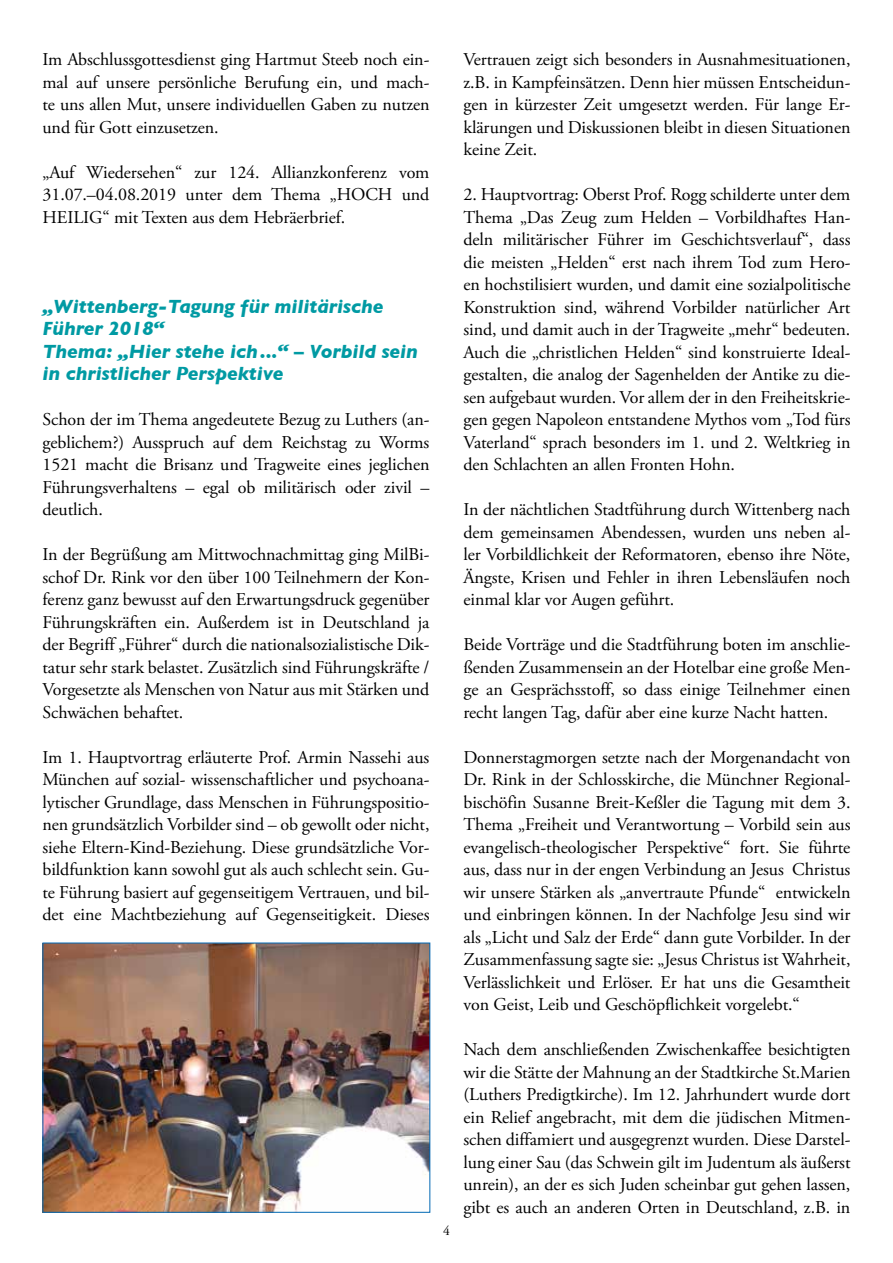
<style>
.page{position:relative;width:893px;height:1263px;background:#fff}
.page>*{position:absolute;margin:0;border:0;box-sizing:border-box;transform-origin:0 0}
.t1{font:italic 700 19.5px/22.5px "Gill Sans";letter-spacing:-.005em;color:#009aa3}
.t2{font:18px/22.5px "Adobe Garamond Pro";letter-spacing:-.025em;color:#000;text-align:justify}
.t3{font:13.5px "Adobe Garamond Pro";color:#000}
</style>
<div class="page">
<img style="left:45px;top:945px;width:383px;height:266px">
<div style="left:43px;top:943px;width:387px;height:270px;border:1px solid #0068b4"></div>
<p class="t2" style="left:43px;top:49px;width:388px">Im Abschlussgottesdienst ging Hartmut Steeb noch ein&shy;mal auf unsere persönliche Berufung ein, und mach&shy;te uns allen Mut, unsere individuellen Gaben zu nutzen und für Gott einzusetzen.</p>
<p class="t2" style="left:43px;top:161px;width:388px">„Auf Wiedersehen“ zur 124. Allianzkonferenz vom 31.07.–04.08.2019 unter dem Thema „HOCH und HEILIG“ mit Texten aus dem Hebräerbrief.</p>
<p class="t1" style="left:43px;top:295px;width:377px">„Wittenberg-Tagung für militärische<br>Führer 2018“<br>Thema: „Hier stehe ich...“ – Vorbild sein in christlicher Perspektive</p>
<p class="t2" style="left:43px;top:409px;width:388px">Schon der im Thema angedeutete Bezug zu Luthers (an&shy;geblichem?) Ausspruch auf dem Reichstag zu Worms 1521 macht die Brisanz und Tragweite eines jeglichen Führungsverhaltens – egal ob militärisch oder zivil – deutlich.</p>
<p class="t2" style="left:43px;top:544px;width:389px">In der Begrüßung am Mittwochnachmittag ging MilBi&shy;schof Dr. Rink vor den über 100 Teilnehmern der Kon&shy;ferenz ganz bewusst auf den Erwartungsdruck gegenüber Führungskräften ein. Außerdem ist in Deutschland ja der Begriff „Führer“ durch die nationalsozialistische Dik&shy;tatur sehr stark belastet. Zusätzlich sind Führungskräfte / Vorgesetzte als Menschen von Natur aus mit Stärken und Schwächen behaftet.</p>
<p class="t2" style="left:43px;top:746px;width:388px">Im 1. Hauptvortrag erläuterte Prof. Armin Nassehi aus München auf sozial- wissenschaftlicher und psychoana&shy;lytischer Grundlage, dass Menschen in Führungspositio&shy;nen grundsätzlich Vorbilder sind – ob gewollt oder nicht, siehe Eltern-Kind-Beziehung. Diese grundsätzliche Vor&shy;bildfunktion kann sowohl gut als auch schlecht sein. Gu&shy;te Führung basiert auf gegenseitigem Vertrauen, und bil&shy;det eine Machtbeziehung auf Gegenseitigkeit. Dieses</p>
<p class="t3" style="left:443px;top:1223px;width:8px">4</p>
<p class="t2" style="left:463px;top:49px;width:388px">Vertrauen zeigt sich besonders in Ausnahmesituationen, z.B. in Kampfeinsätzen. Denn hier müssen Entscheidun&shy;gen in kürzester Zeit umgesetzt werden. Für lange Er&shy;klärungen und Diskussionen bleibt in diesen Situationen keine Zeit.</p>
<p class="t2" style="left:463px;top:184px;width:388px">2. Hauptvortrag: Oberst Prof. Rogg schilderte unter dem Thema „Das Zeug zum Helden – Vorbildhaftes Han&shy;deln militärischer Führer im Geschichtsverlauf“, dass die meisten „Helden“ erst nach ihrem Tod zum Hero&shy;en hochstilisiert wurden, und damit eine sozialpolitische Konstruktion sind, während Vorbilder natürlicher Art sind, und damit auch in der Tragweite „mehr“ bedeuten.<br>Auch die „christlichen Helden“ sind konstruierte Ideal&shy;gestalten, die analog der Sagenhelden der Antike zu die&shy;sen aufgebaut wurden. Vor allem der in den Freiheitskrie&shy;gen gegen Napoleon entstandene Mythos vom „Tod fürs Vaterland“ sprach besonders im 1. und 2. Weltkrieg in den Schlachten an allen Fronten Hohn.</p>
<p class="t2" style="left:463px;top:499px;width:388px">In der nächtlichen Stadtführung durch Wittenberg nach dem gemeinsamen Abendessen, wurden uns neben al&shy;ler Vorbildlichkeit der Reformatoren, ebenso ihre Nöte, Ängste, Krisen und Fehler in ihren Lebensläufen noch einmal klar vor Augen geführt.</p>
<p class="t2" style="left:463px;top:634px;width:388px">Beide Vorträge und die Stadtführung boten im anschlie&shy;ßenden Zusammensein an der Hotelbar eine große Men&shy;ge an Gesprächsstoff, so dass einige Teilnehmer einen recht langen Tag, dafür aber eine kurze Nacht hatten.</p>
<p class="t2" style="left:463px;top:746px;width:388px">Donnerstagmorgen setzte nach der Morgenandacht von Dr. Rink in der Schlosskirche, die Münchner Regional&shy;bischöfin Susanne Breit-Keßler die Tagung mit dem 3.<br>Thema „Freiheit und Verantwortung – Vorbild sein aus evangelisch-theologischer Perspektive“ fort. Sie führte aus, dass nur in der engen Verbindung an Jesus Christus wir unsere Stärken als „anvertraute Pfunde“ entwickeln und einbringen können. In der Nachfolge Jesu sind wir als „Licht und Salz der Erde“ dann gute Vorbilder. In der Zusammenfassung sagte sie: „Jesus Christus ist Wahrheit, Verlässlichkeit und Erlöser. Er hat uns die Gesamtheit von Geist, Leib und Geschöpflichkeit vorgelebt.“</p>
<p class="t2" style="left:463px;top:1039px;width:389px">Nach dem anschließenden Zwischenkaffee besichtigten wir die Stätte der Mahnung an der Stadtkirche St.Marien (Luthers Predigtkirche). Im 12. Jahrhundert wurde dort ein Relief angebracht, mit dem die jüdischen Mitmen&shy;schen diffamiert und ausgegrenzt wurden. Diese Darstel&shy;lung einer Sau (das Schwein gilt im Judentum als äußerst unrein), an der es sich Juden scheinbar gut gehen lassen, gibt es auch an anderen Orten in Deutschland, z.B. in</p>
</div>
